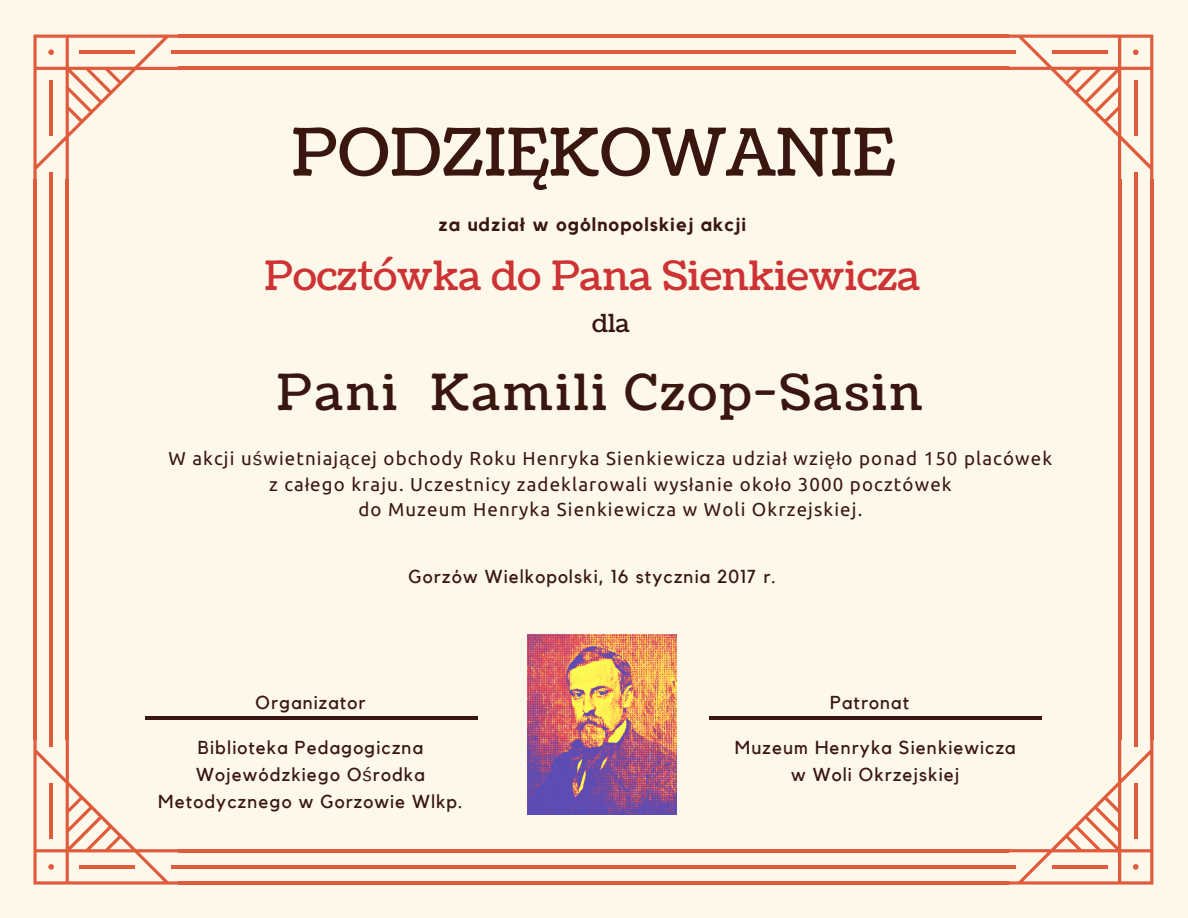
<style>
.page{position:relative;width:1188px;height:918px;background:#fdf8ea}
.page>*{position:absolute;margin:0;border:0;box-sizing:border-box;transform-origin:0 0}
.t1{font:65.4px "Coustard";color:#39170f}
.t2{font:49.8px "Coustard";letter-spacing:.06em;color:#39170f}
.t3{font:40.5px "Coustard";color:#cd3234}
.t4{font:24.9px "Coustard";color:#39170f}
.t5{font:18.75px/25.8px "Ubuntu";letter-spacing:.06em;color:#39170f;text-align:center}
.t6{font:18.75px/27px "Kollektif";letter-spacing:.06em;color:#39170f;text-align:center}
.t7{font:700 18.75px "Kollektif";letter-spacing:.06em;color:#39170f}
.s1{font-family:"Liberation Sans"}
</style>
<div class="page">
<hr style="left:178px;top:35px;width:831px;height:3px;background:#e05b3c">
<hr style="left:178px;top:67px;width:831px;height:3px;background:#e05b3c">
<hr style="left:178px;top:51px;width:831px;height:3px;background:#e05b3c">
<hr style="left:178px;top:881px;width:831px;height:4px;background:#e05b3c">
<hr style="left:178px;top:849px;width:831px;height:3px;background:#e05b3c">
<hr style="left:178px;top:865px;width:831px;height:3px;background:#e05b3c">
<hr style="left:1118px;top:179px;width:3px;height:561px;background:#e05b3c">
<hr style="left:1150px;top:179px;width:3px;height:561px;background:#e05b3c">
<hr style="left:1134px;top:179px;width:3px;height:561px;background:#e05b3c">
<hr style="left:66px;top:179px;width:3px;height:561px;background:#e05b3c">
<hr style="left:33px;top:179px;width:4px;height:561px;background:#e05b3c">
<hr style="left:50px;top:179px;width:3px;height:561px;background:#e05b3c">
<svg style="left:33px;top:35px;width:146px;height:145px"></svg>
<svg style="left:1008px;top:35px;width:145px;height:145px"></svg>
<svg style="left:33px;top:739px;width:146px;height:146px"></svg>
<svg style="left:1008px;top:739px;width:145px;height:146px"></svg>
<hr style="left:145px;top:717px;width:333px;height:3px;background:#39170f">
<hr style="left:709px;top:717px;width:333px;height:3px;background:#39170f">
<img style="left:528px;top:634px;width:148px;height:180px">
<h1 class="t1" style="left:291px;top:109px;width:605px">PODZIĘKOWANIE</h1>
<p class="t7" style="left:439px;top:215px;width:309px">za udzia<span class="s1">ł</span> w ogólnopolskiej akcji</p>
<h3 class="t3" style="left:264px;top:249px;width:658px">Pocztówka do Pana Sienkiewicza</h3>
<h3 class="t4" style="left:592px;top:306px;width:39px">dla</h3>
<h2 class="t2" style="left:277px;top:359px;width:648px">Pani Kamili Czop-Sasin</h2>
<p class="t5" style="left:169px;top:445px;width:885px">W akcji u<span class="s1">ś</span>wietniaj<span class="s1">ą</span>cej obchody Roku Henryka Sienkiewicza udzia<span class="s1">ł</span> wzi<span class="s1">ęł</span>o ponad 150 placówek z ca<span class="s1">ł</span>ego kraju. Uczestnicy zadeklarowali wys<span class="s1">ł</span>anie oko<span class="s1">ł</span>o 3000 pocztówek<br>do Muzeum Henryka Sienkiewicza w Woli Okrzejskiej.</p>
<p class="t6" style="left:409px;top:563px;width:369px">Gorzów Wielkopolski, 16 stycznia 2017 r.</p>
<p class="t6" style="left:256px;top:689px;width:111px">Organizator</p>
<p class="t6" style="left:830px;top:689px;width:81px">Patronat</p>
<p class="t6" style="left:158px;top:734px;width:306px">Biblioteka Pedagogiczna<br>Wojewódzkiego O<span class="s1">ś</span>rodka<br>Metodycznego w Gorzowie Wlkp.</p>
<p class="t6" style="left:735px;top:734px;width:282px">Muzeum Henryka Sienkiewicza w Woli Okrzejskiej</p>
</div>
